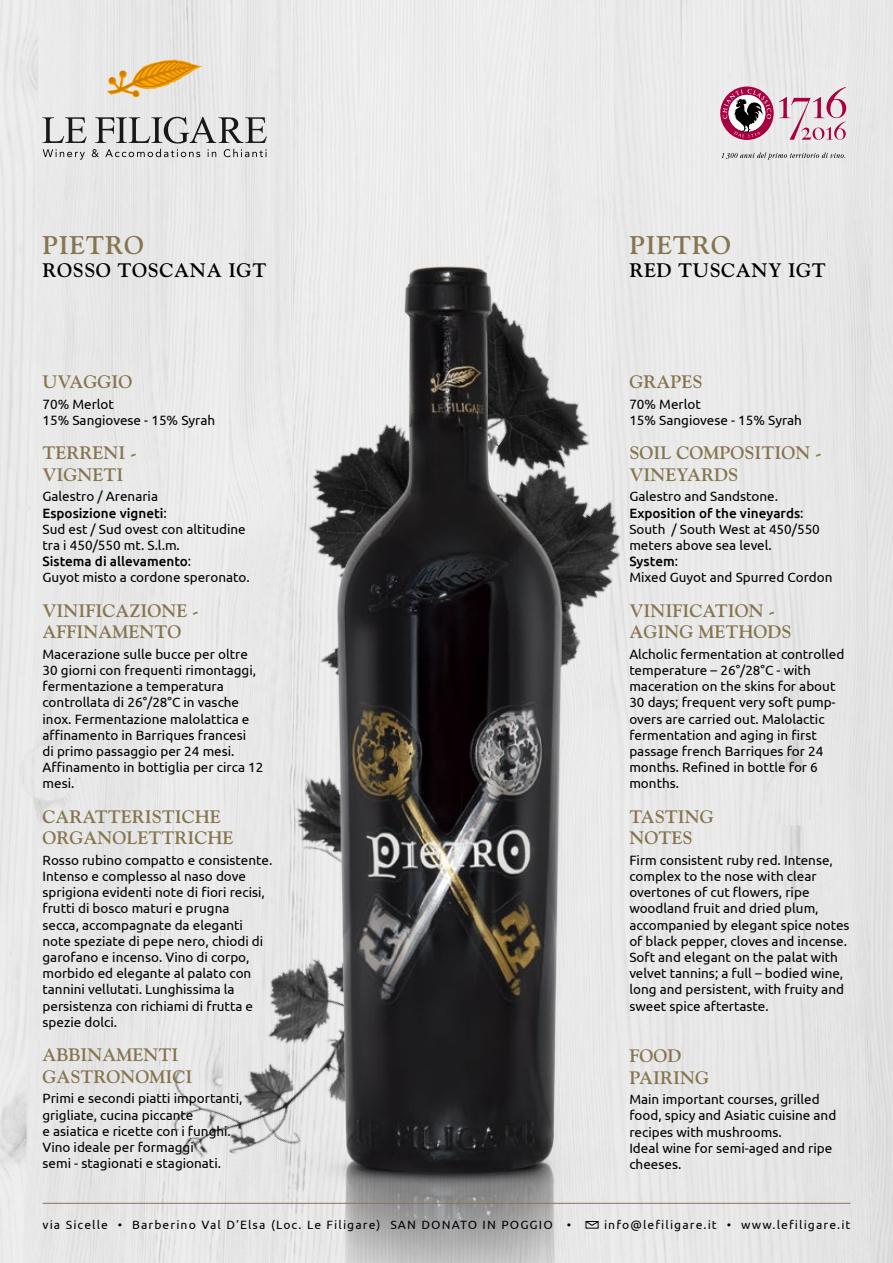
<style>
.page{position:relative;width:893px;height:1263px;background:#fff}
.page>*{position:absolute;margin:0;border:0;box-sizing:border-box;transform-origin:0 0}
.t1{font:700 25.5px "Goudy Std";letter-spacing:.03em;color:#86754f}
.t2{font:700 19.5px "Goudy Std";letter-spacing:.03em;color:#000}
.t3{font:700 18px/21.6px "Goudy Std";color:#86754f}
.t4{font:13.5px/16.2px "Ubuntu";color:#000}
.t5{font:12px "Ubuntu";color:#000}
.s1{font-weight:500}
</style>
<div class="page">
<div style="left:0;top:0;width:893px;height:176px;background:#eaeaea"></div>
<div style="left:0;top:176px;width:893px;height:1087px;background:#e7e7e7"></div>
<img style="left:281px;top:197px;width:336px;height:1066px">
<svg style="left:107px;top:60px;width:95px;height:38px"></svg>
<img style="left:108px;top:61px;width:91px;height:36px">
<svg style="left:43px;top:117px;width:224px;height:43px;background:#bdbdbd"></svg>
<svg style="left:585px;top:1220px;width:14px;height:6px"></svg>
<hr style="left:43px;top:1203px;width:807px;height:1px;background:#86754f">
<svg style="left:722px;top:152px;width:123px;height:8px"></svg>
<svg style="left:720px;top:87px;width:126px;height:53px;background:#c99dae"></svg>
<h1 class="t1" style="left:43px;top:229px;width:103px">PIETRO</h1>
<h2 class="t2" style="left:43px;top:259px;width:225px">ROSSO TOSCANA IGT</h2>
<h3 class="t3" style="left:43px;top:371px;width:92px">UVAGGIO</h3>
<p class="t4" style="left:43px;top:395px;width:174px">70% Merlot<br>15% Sangiovese - 15% Syrah</p>
<h3 class="t3" style="left:43px;top:442px;width:95px">TERRENI -<br>VIGNETI</h3>
<p class="t4" style="left:43px;top:488px;width:209px">Galestro / Arenaria<br><span class="s1">Esposizione vigneti</span>:<br>Sud est / Sud ovest con altitudine tra i 450/550 mt. S.l.m.<br><span class="s1">Sistema di allevamento</span>:<br>Guyot misto a cordone speronato.</p>
<h3 class="t3" style="left:43px;top:600px;width:158px">VINIFICAZIONE -<br>AFFINAMENTO</h3>
<p class="t4" style="left:43px;top:645px;width:222px">Macerazione sulle bucce per oltre<br>30 giorni con frequenti rimontaggi, fermentazione a temperatura controllata di 26°/28°C in vasche inox. Fermentazione malolattica e affinamento in Barriques francesi<br>di primo passaggio per 24 mesi.<br>Affinamento in bottiglia per circa 12 mesi.</p>
<h3 class="t3" style="left:43px;top:806px;width:192px">CARATTERISTICHE<br>ORGANOLETTRICHE</h3>
<p class="t4" style="left:43px;top:851px;width:231px">Rosso rubino compatto e consistente.<br>Intenso e complesso al naso dove sprigiona evidenti note di fiori recisi, frutti di bosco maturi e prugna<br>secca, accompagnate da eleganti note speziate di pepe nero, chiodi di garofano e incenso. Vino di corpo, morbido ed elegante al palato con tannini vellutati. Lunghissima la persistenza con richiami di frutta e spezie dolci.</p>
<h3 class="t3" style="left:43px;top:1044px;width:152px">ABBINAMENTI<br>GASTRONOMICI</h3>
<p class="t4" style="left:43px;top:1090px;width:201px">Primi e secondi piatti importanti, grigliate, cucina piccante<br>e asiatica e ricette con i funghi.<br>Vino ideale per formaggi<br>semi - stagionati e stagionati.</p>
<h1 class="t1" style="left:629px;top:229px;width:103px">PIETRO</h1>
<h2 class="t2" style="left:629px;top:259px;width:198px">RED TUSCANY IGT</h2>
<h3 class="t3" style="left:629px;top:371px;width:75px">GRAPES</h3>
<p class="t4" style="left:629px;top:395px;width:174px">70% Merlot<br>15% Sangiovese - 15% Syrah</p>
<h3 class="t3" style="left:629px;top:442px;width:194px">SOIL COMPOSITION -<br>VINEYARDS</h3>
<p class="t4" style="left:629px;top:488px;width:205px">Galestro and Sandstone.<br><span class="s1">Exposition of the vineyards</span>:<br>South / South West at 450/550 meters above sea level.<br><span class="s1">System</span>:<br>Mixed Guyot and Spurred Cordon</p>
<h3 class="t3" style="left:629px;top:600px;width:164px">VINIFICATION -<br>AGING METHODS</h3>
<p class="t4" style="left:629px;top:645px;width:216px">Alcholic fermentation at controlled temperature – 26°/28°C - with maceration on the skins for about<br>30 days; frequent very soft pump&shy;overs are carried out. Malolactic fermentation and aging in first passage french Barriques for 24 months. Refined in bottle for 6 months.</p>
<h3 class="t3" style="left:629px;top:806px;width:86px">TASTING<br>NOTES</h3>
<p class="t4" style="left:629px;top:851px;width:222px">Firm consistent ruby red. Intense, complex to the nose with clear overtones of cut flowers, ripe woodland fruit and dried plum, accompanied by elegant spice notes of black pepper, cloves and incense.<br>Soft and elegant on the palat with velvet tannins; a full – bodied wine, long and persistent, with fruity and sweet spice aftertaste.</p>
<h3 class="t3" style="left:629px;top:1045px;width:81px">FOOD<br>PAIRING</h3>
<p class="t4" style="left:629px;top:1091px;width:208px">Main important courses, grilled food, spicy and Asiatic cuisine and recipes with mushrooms.<br>Ideal wine for semi-aged and ripe cheeses.</p>
<p class="t5" style="left:43px;top:1217px;width:530px">via Sicelle • Barberino Val D’Elsa (Loc. Le Filigare) SAN DONATO IN POGGIO •</p>
<p class="t5" style="left:604px;top:1217px;width:248px">info@lefiligare.it • www.lefiligare.it</p>
</div>
